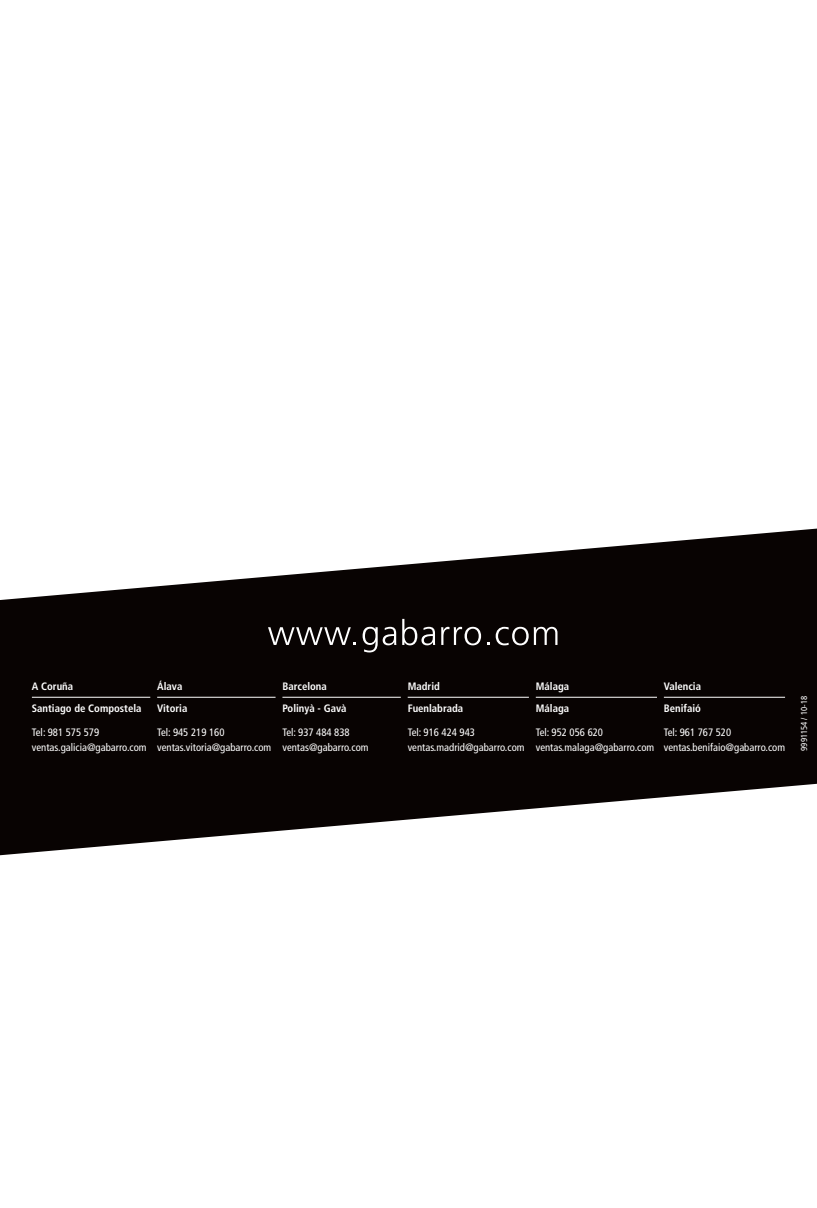
<style>
.page{position:relative;width:817px;height:1208px;background:#fff}
.page>*{position:absolute;margin:0;border:0;box-sizing:border-box;transform-origin:0 0}
.t1{font:condensed 10.65px/14.4px "Frutiger";color:#fff}
.t2{font:700 condensed 10.65px/22.4px "Frutiger";color:#fff}
.t3{font:condensed 8.7px "Frutiger";color:#fff}
</style>
<div class="page">
<svg style="left:0;top:528px;width:816px;height:327px;fill:#080302"></svg>
<svg style="left:268px;top:627px;width:88px;height:18px"></svg>
<svg style="left:362px;top:627px;width:34px;height:25px"></svg>
<svg style="left:402px;top:619px;width:33px;height:26px"></svg>
<svg style="left:441px;top:627px;width:40px;height:18px"></svg>
<svg style="left:495px;top:627px;width:62px;height:18px"></svg>
<hr style="left:407px;top:697px;width:122px;height:1px;background:#fff">
<hr style="left:32px;top:697px;width:118px;height:1px;background:#fff">
<hr style="left:535px;top:697px;width:122px;height:1px;background:#fff">
<hr style="left:663px;top:697px;width:121px;height:1px;background:#fff">
<hr style="left:157px;top:697px;width:118px;height:1px;background:#fff">
<hr style="left:282px;top:697px;width:119px;height:1px;background:#fff">
<p class="t2" style="left:32px;top:675px;width:111px">A Coruña<br>Santiago de Compostela</p>
<p class="t1" style="left:32px;top:725px;width:116px">Tel: 981 575 579 ventas.galicia@gabarro.com</p>
<p class="t2" style="left:157px;top:675px;width:32px">Álava<br>Vitoria</p>
<p class="t1" style="left:157px;top:725px;width:116px">Tel: 945 219 160 ventas.vitoria@gabarro.com</p>
<p class="t2" style="left:282px;top:675px;width:66px">Barcelona<br>Polinyà - Gavà</p>
<p class="t1" style="left:282px;top:725px;width:88px">Tel: 937 484 838 ventas@gabarro.com</p>
<p class="t2" style="left:407px;top:675px;width:57px">Madrid<br>Fuenlabrada</p>
<p class="t1" style="left:407px;top:725px;width:118px">Tel: 916 424 943 ventas.madrid@gabarro.com</p>
<p class="t2" style="left:535px;top:675px;width:35px">Málaga<br>Málaga</p>
<p class="t1" style="left:535px;top:725px;width:120px">Tel: 952 056 620 ventas.malaga@gabarro.com</p>
<p class="t2" style="left:663px;top:675px;width:39px">Valencia<br>Benifaió</p>
<p class="t1" style="left:663px;top:725px;width:123px">Tel: 961 767 520 ventas.benifaio@gabarro.com</p>
<p class="t3" style="left:798px;top:751px;width:56px;rotate:-90deg">9991154 / 10-18</p>
</div>
